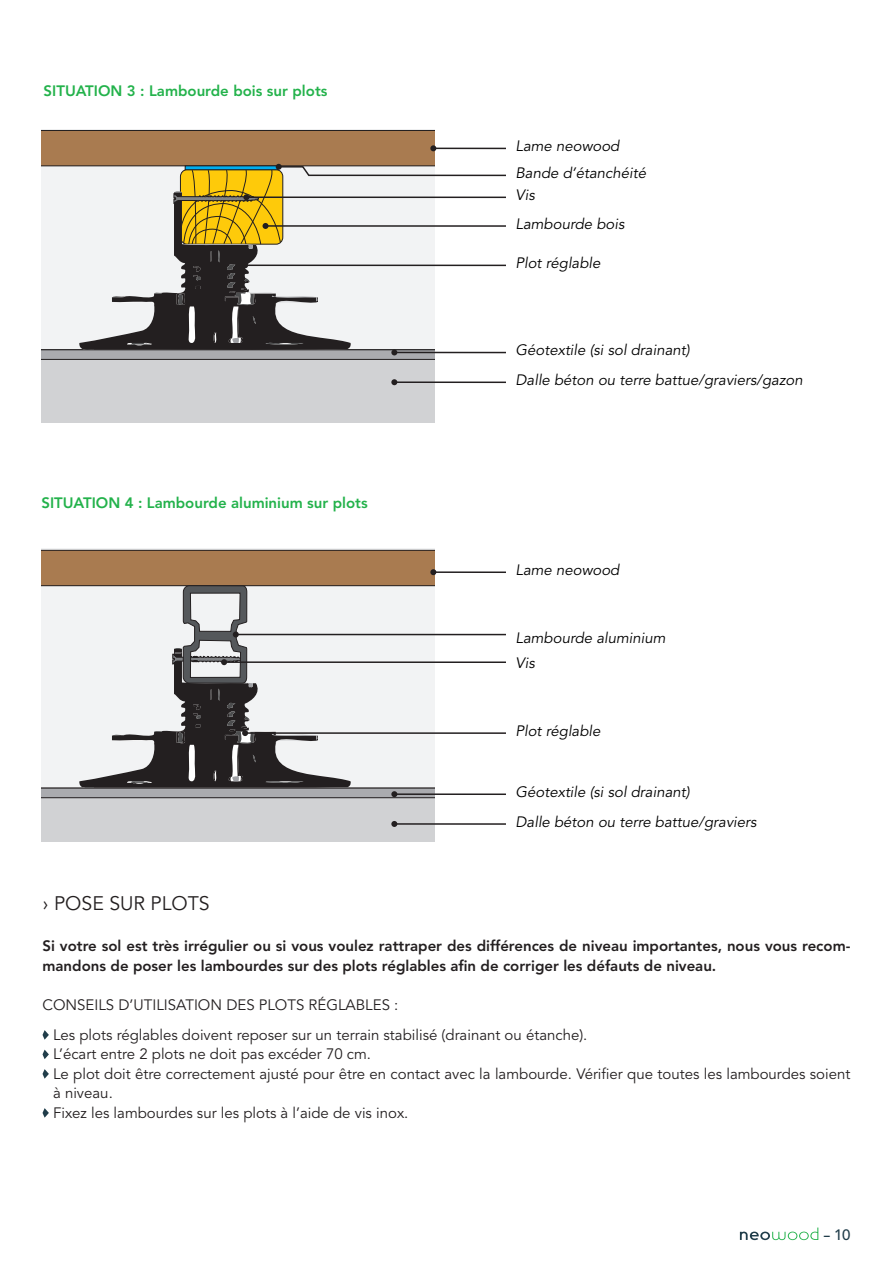
<style>
.page{position:relative;width:893px;height:1263px;background:#fff}
.page>*{position:absolute;margin:0;border:0;box-sizing:border-box;transform-origin:0 0}
.t1{font:19.5px "Avenir LT Std";color:#231f20}
.t2{font:15px/19.5px "Avenir LT Std";color:#231f20}
.t3{font:italic 15px/28.7px "Avenir LT Std";color:#000}
.t4{font:800 15px/19.5px "Avenir LT Std";color:#231f20}
.t5{font:800 15px "Avenir LT Std";color:#23b24b}
.t6{font:500 15px "Avenir LT Std";color:#203d4a;scale:1.6 1}
</style>
<div class="page">
<svg style="left:740px;top:1227px;width:78px;height:13px"></svg>
<hr style="left:433px;top:571px;width:73px;height:2px;background:#231f20">
<hr style="left:245px;top:732px;width:261px;height:2px;background:#231f20">
<hr style="left:394px;top:823px;width:112px;height:2px;background:#231f20">
<hr style="left:224px;top:661px;width:282px;height:2px;background:#231f20">
<hr style="left:236px;top:634px;width:270px;height:1px;background:#231f20">
<hr style="left:394px;top:793px;width:112px;height:2px;background:#231f20">
<svg style="left:41px;top:550px;width:395px;height:292px"></svg>
<svg style="left:43px;top:1030px;width:6px;height:10px"></svg>
<svg style="left:43px;top:1049px;width:6px;height:10px"></svg>
<svg style="left:43px;top:1069px;width:6px;height:10px"></svg>
<svg style="left:43px;top:1108px;width:6px;height:10px"></svg>
<svg style="left:41px;top:130px;width:465px;height:293px"></svg>
<p class="t5" style="left:44px;top:82px;width:285px">SITUATION 3 : Lambourde bois sur plots</p>
<p class="t5" style="left:41px;top:494px;width:328px">SITUATION 4 : Lambourde aluminium sur plots</p>
<p class="t3" style="left:515px;top:132px;width:105px">Lame neowood</p>
<p class="t3" style="left:515px;top:159px;width:132px">Bande d’étanchéité</p>
<p class="t3" style="left:515px;top:181px;width:110px">Vis<br>Lambourde bois</p>
<p class="t3" style="left:515px;top:249px;width:86px">Plot réglable</p>
<p class="t3" style="left:515px;top:336px;width:176px">Géotextile (si sol drainant)</p>
<p class="t3" style="left:515px;top:366px;width:289px">Dalle béton ou terre battue/graviers/gazon</p>
<p class="t3" style="left:515px;top:556px;width:105px">Lame neowood</p>
<p class="t3" style="left:515px;top:624px;width:152px">Lambourde aluminium</p>
<p class="t3" style="left:515px;top:649px;width:21px">Vis</p>
<p class="t3" style="left:515px;top:717px;width:86px">Plot réglable</p>
<p class="t3" style="left:515px;top:778px;width:176px">Géotextile (si sol drainant)</p>
<p class="t3" style="left:515px;top:808px;width:243px">Dalle béton ou terre battue/graviers</p>
<h1 class="t1" style="left:43px;top:892px;width:169px">› POSE SUR PLOTS</h1>
<p class="t4" style="left:43px;top:936px;width:809px">Si votre sol est très irrégulier ou si vous voulez rattraper des différences de niveau importantes, nous vous recom&shy;mandons de poser les lambourdes sur des plots réglables afin de corriger les défauts de niveau.</p>
<p class="t2" style="left:53px;top:990px;width:536px;line-height:30px;text-indent:-11px">CONSEILS D’UTILISATION DES PLOTS RÉGLABLES :<br>Les plots réglables doivent reposer sur un terrain stabilisé (drainant ou étanche).</p>
<p class="t2" style="left:53px;top:1045px;width:799px">L’écart entre 2 plots ne doit pas excéder 70 cm.<br>Le plot doit être correctement ajusté pour être en contact avec la lambourde. Vérifier que toutes les lambourdes soient à niveau.<br>Fixez les lambourdes sur les plots à l’aide de vis inox.</p>
<p class="t6" style="left:823px;top:1226px;width:19px">- 10</p>
</div>
